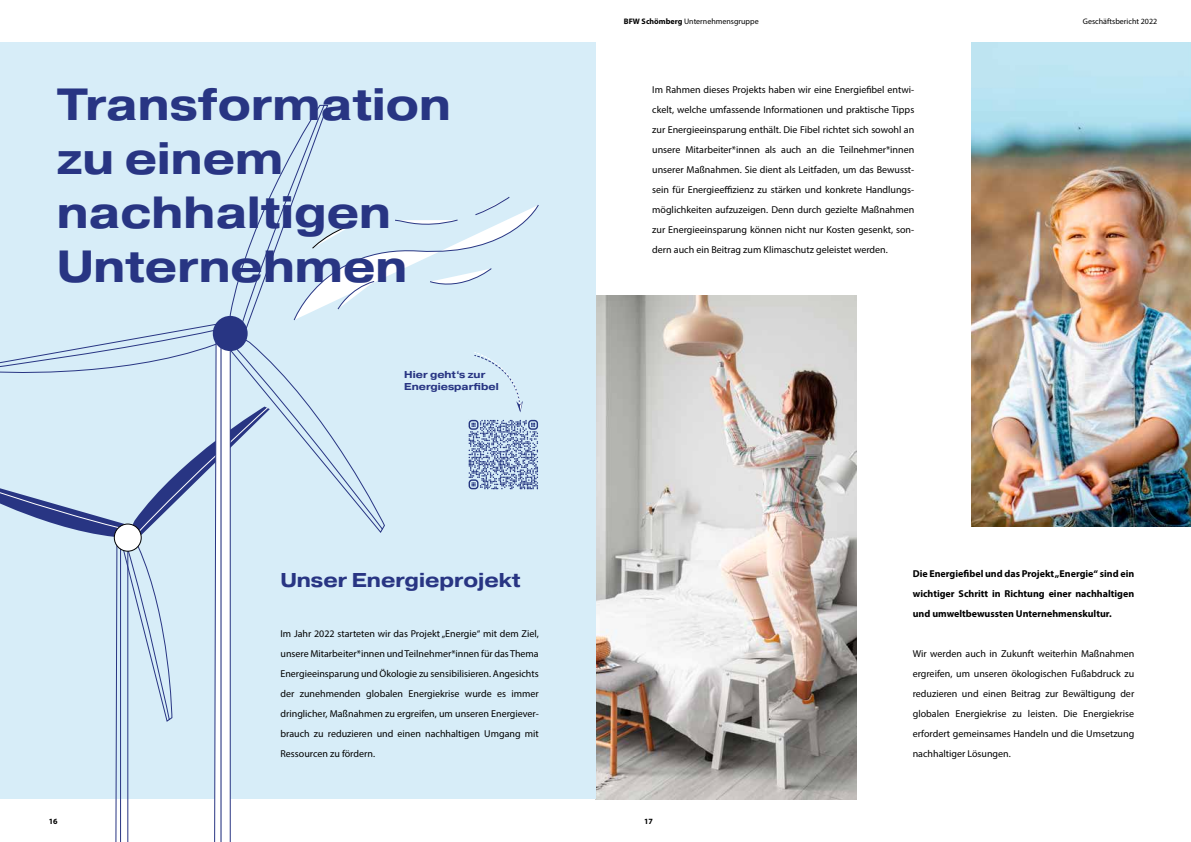
<style>
.page{position:relative;width:1191px;height:842px;background:#fff}
.page>*{position:absolute;margin:0;border:0;box-sizing:border-box;transform-origin:0 0}
.t1{font:700 45px/54px "Pragmatica Ext";color:#283583}
.t2{font:700 20px "Pragmatica Ext";color:#283583}
.t3{font:10px/20px "Myriad Pro";color:#000;text-align:justify}
.t4{font:700 10px/20px "Myriad Pro";color:#000;text-align:justify}
.t5{font:700 10px/12px "Pragmatica Ext";color:#283583}
.t6{font:8px "Myriad Pro";color:#000}
.t7{font:700 8px "Myriad Pro";color:#000}
.s1{font-weight:700}
</style>
<div class="page">
<img style="left:971px;top:43px;width:220px;height:484px">
<img style="left:595px;top:295px;width:261px;height:504px">
<div style="left:0;top:43px;width:595px;height:756px;background:#d7edf8"></div>
<svg style="left:90px;top:533px;width:141px;height:309px"></svg>
<svg style="left:0;top:104px;width:385px;height:429px"></svg>
<div style="left:213px;top:316px;width:35px;height:35px;background:#283583;border-radius:50%"></div>
<svg style="left:293px;top:196px;width:246px;height:125px"></svg>
<svg style="left:468px;top:419px;width:70px;height:70px"></svg>
<svg style="left:474px;top:352px;width:49px;height:60px"></svg>
<h1 class="t1" style="left:57px;top:77px;width:396px">Transformation zu einem nachhaltigen<br>Unternehmen</h1>
<p class="t5" style="left:404px;top:368px;width:96px">Hier geht‘s zur<br>Energiesparfibel</p>
<h2 class="t2" style="left:280px;top:567px;width:242px">Unser Energieprojekt</h2>
<p class="t3" style="left:280px;top:623px;width:260px">Im Jahr 2022 starteten wir das Projekt „Energie“ mit dem Ziel, unsere Mitarbeiter*innen und Teilnehmer*innen für das Thema Energieeinsparung und Ökologie zu sensibilisieren. Angesichts der zunehmenden globalen Energiekrise wurde es immer dringlicher, Maßnahmen zu ergreifen, um unseren Energiever&shy;brauch zu reduzieren und einen nachhaltigen Umgang mit Ressourcen zu fördern.</p>
<p class="t6" style="left:624px;top:17px;width:136px"><span class="s1">BFW Schömberg</span> Unternehmensgruppe</p>
<p class="t6" style="left:1082px;top:17px;width:76px">Geschäftsbericht 2022</p>
<p class="t3" style="left:652px;top:79px;width:263px">Im Rahmen dieses Projekts haben wir eine Energiefibel entwi&shy;ckelt, welche umfassende Informationen und praktische Tipps zur Energieeinsparung enthält. Die Fibel richtet sich sowohl an unsere Mitarbeiter*innen als auch an die Teilnehmer*innen unserer Maßnahmen. Sie dient als Leitfaden, um das Bewusst&shy;sein für Energieeffizienz zu stärken und konkrete Handlungs&shy;möglichkeiten aufzuzeigen. Denn durch gezielte Maßnahmen zur Energieeinsparung können nicht nur Kosten gesenkt, son&shy;dern auch ein Beitrag zum Klimaschutz geleistet werden.</p>
<p class="t4" style="left:912px;top:563px;width:223px">Die Energiefibel und das Projekt „Energie“ sind ein wichtiger Schritt in Richtung einer nachhaltigen und umweltbewussten Unternehmenskultur.</p>
<p class="t3" style="left:912px;top:643px;width:223px">Wir werden auch in Zukunft weiterhin Maßnahmen ergreifen, um unseren ökologischen Fußabdruck zu reduzieren und einen Beitrag zur Bewältigung der globalen Energiekrise zu leisten. Die Energiekrise erfordert gemeinsames Handeln und die Umsetzung nachhaltiger Lösungen.</p>
<p class="t7" style="left:49px;top:816px;width:10px">16</p>
<p class="t7" style="left:644px;top:816px;width:10px">17</p>
</div>
